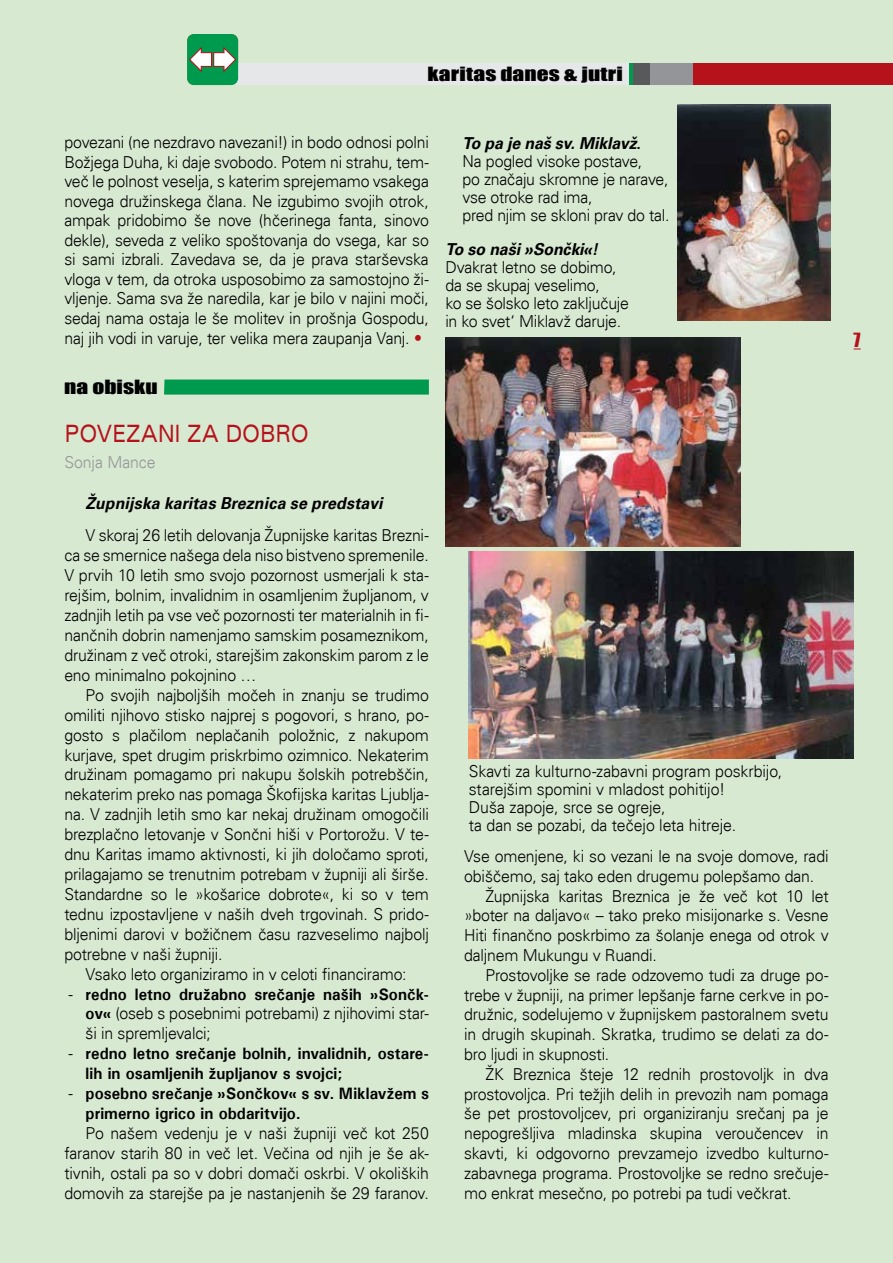
<style>
.page{position:relative;width:893px;height:1263px;background:#d8e9d2}
.page>*{position:absolute;margin:0;border:0;box-sizing:border-box;transform-origin:0 0}
.t1{font:expanded 24px "Univers";letter-spacing:.01em;color:#b5121b;scale:.78 1}
.t2{font:18px "Impact";letter-spacing:.005em;color:#000;scale:1.3 1}
.t3{font:18px "Impact";color:#b5121b}
.t4{font:300 16.5px/20px "Univers";letter-spacing:-.01em;color:#000;text-align:justify;scale:.96 1}
.t5{font:700 16.5px/20px "Univers";letter-spacing:.005em;color:#000;scale:.96 1}
.t6{font:italic 700 16.5px "Univers";letter-spacing:.005em;color:#000;scale:.96 1}
.t7{font:300 16.5px "Univers";color:#939598;scale:.96 1}
.s1{font-size:16.65px;color:#b5121b}
.s2{font-weight:700}
.s3{font-weight:300}
.s4{font-weight:700;font-style:italic}
</style>
<div class="page">
<div style="left:225px;top:64px;width:668px;height:21px;background:#e6e7e8"></div>
<div style="left:634px;top:64px;width:259px;height:21px;background:#58595b"></div>
<div style="left:651px;top:64px;width:242px;height:21px;background:#939598"></div>
<div style="left:693px;top:64px;width:200px;height:21px;background:#b5121b"></div>
<div style="left:187px;top:34px;width:51px;height:51px;background:#009a4e;border-radius:7px"></div>
<svg style="left:189px;top:47px;width:48px;height:26px"></svg>
<svg style="left:854px;top:348px;width:7px;height:2px"></svg>
<img style="left:677px;top:104px;width:153px;height:217px">
<img style="left:445px;top:337px;width:296px;height:210px">
<img style="left:469px;top:552px;width:385px;height:206px">
<div style="left:164px;top:379px;width:265px;height:16px;background:#009a4e"></div>
<p class="t2" style="left:461px;top:60px;width:126px">škofijska karitas</p>
<p class="t2" style="left:428px;top:60px;width:152px">karitas danes &amp; jutri</p>
<p class="t4" style="left:64px;top:133px;width:381px;line-height:19.5px">povezani (ne nezdravo navezani!) in bodo odnosi polni Božjega Duha, ki daje svobodo. Potem ni strahu, tem&shy;več le polnost veselja, s katerim sprejemamo vsakega novega družinskega člana. Ne izgubimo svojih otrok, ampak pridobimo še nove (hčerinega fanta, sinovo dekle), seveda z veliko spoštovanja do vsega, kar so si sami izbrali. Zavedava se, da je prava starševska vloga v tem, da otroka usposobimo za samostojno ži&shy;vljenje. Sama sva že naredila, kar je bilo v najini moči, sedaj nama ostaja le še molitev in prošnja Gospodu, naj jih vodi in varuje, ter velika mera zaupanja Vanj. <span class="s1">•</span></p>
<p class="t2" style="left:64px;top:373px;width:73px">na obisku</p>
<h1 class="t1" style="left:64px;top:419px;width:315px">POVEZANI ZA DOBRO</h1>
<p class="t7" style="left:64px;top:452px;width:97px">Sonja Mance</p>
<p class="t6" style="left:86px;top:493px;width:311px">Župnijska karitas Breznica se predstavi</p>
<p class="t4" style="left:64px;top:526px;width:381px;text-indent:21px">V skoraj 26 letih delovanja Župnijske karitas Brezni&shy;ca se smernice našega dela niso bistveno spremenile.<br>V prvih 10 letih smo svojo pozornost usmerjali k sta&shy;rejšim, bolnim, invalidnim in osamljenim župljanom, v zadnjih letih pa vse več pozornosti ter materialnih in fi&shy;nančnih dobrin namenjamo samskim posameznikom, družinam z več otroki, starejšim zakonskim parom z le eno minimalno pokojnino …</p>
<p class="t4" style="left:64px;top:685px;width:381px;text-indent:21px">Po svojih najboljših močeh in znanju se trudimo omiliti njihovo stisko najprej s pogovori, s hrano, po&shy;gosto s plačilom neplačanih položnic, z nakupom kurjave, spet drugim priskrbimo ozimnico. Nekaterim družinam pomagamo pri nakupu šolskih potrebščin, nekaterim preko nas pomaga Škofijska karitas Ljublja&shy;na. V zadnjih letih smo kar nekaj družinam omogočili brezplačno letovanje v Sončni hiši v Portorožu. V te&shy;dnu Karitas imamo aktivnosti, ki jih določamo sproti, prilagajamo se trenutnim potrebam v župniji ali širše.<br>Standardne so le »košarice dobrote«, ki so v tem tednu izpostavljene v naših dveh trgovinah. S prido&shy;bljenimi darovi v božičnem času razveselimo najbolj potrebne v naši župniji.</p>
<p class="t4" style="left:86px;top:964px;width:336px">Vsako leto organiziramo in v celoti financiramo:</p>
<p class="t4" style="left:86px;top:984px;width:359px;text-indent:-17px">- <span class="s2">redno letno družabno srečanje naših »Sončk&shy;ov«</span> (oseb s posebnimi potrebami) z njihovimi star&shy;ši in spremljevalci;</p>
<p class="t5" style="left:86px;top:1043px;width:359px;text-indent:-17px"><span class="s3">-</span> redno letno srečanje bolnih, invalidnih, ostare&shy;lih in osamljenih župljanov s svojci;</p>
<p class="t5" style="left:86px;top:1083px;width:359px;text-indent:-17px"><span class="s3">-</span> posebno srečanje »Sončkov« s sv. Miklavžem s primerno igrico in obdaritvijo.</p>
<p class="t4" style="left:64px;top:1123px;width:381px;text-indent:21px">Po našem vedenju je v naši župniji več kot 250 faranov starih 80 in več let. Večina od njih je še ak&shy;tivnih, ostali pa so v dobri domači oskrbi. V okoliških domovih za starejše pa je nastanjenih še 29 faranov.</p>
<p class="t4" style="left:462px;top:134px;width:217px;line-height:18px;text-align:left"><span class="s4">To pa je naš sv. Miklavž</span><span class="s2">.<br></span>Na pogled visoke postave,<br>po značaju skromne je narave, vse otroke rad ima,<br>pred njim se skloni prav do tal.</p>
<p class="t6" style="left:445px;top:239px;width:160px">To so naši »Sončki«!</p>
<p class="t4" style="left:445px;top:258px;width:193px;line-height:18px;text-align:left">Dvakrat letno se dobimo, da se skupaj veselimo,<br>ko se šolsko leto zaključuje in ko svet‘ Miklavž daruje.</p>
<p class="t4" style="left:469px;top:762px;width:328px;line-height:18px;text-align:left">Skavti za kulturno-zabavni program poskrbijo, starejšim spomini v mladost pohitijo!<br>Duša zapoje, srce se ogreje,<br>ta dan se pozabi, da tečejo leta hitreje.</p>
<p class="t4" style="left:464px;top:846px;width:381px">Vse omenjene, ki so vezani le na svoje domove, radi</p>
<p class="t4" style="left:464px;top:866px;width:366px">obiščemo, saj tako eden drugemu polepšamo dan.</p>
<p class="t4" style="left:485px;top:886px;width:359px">Župnijska karitas Breznica je že več kot 10 let</p>
<p class="t4" style="left:464px;top:905px;width:381px">»boter na daljavo« – tako preko misijonarke s. Vesne</p>
<p class="t4" style="left:464px;top:925px;width:381px">Hiti finančno poskrbimo za šolanje enega od otrok v</p>
<p class="t4" style="left:464px;top:945px;width:202px">daljnem Mukungu v Ruandi.</p>
<p class="t4" style="left:485px;top:965px;width:359px">Prostovoljke se rade odzovemo tudi za druge po-</p>
<p class="t4" style="left:464px;top:985px;width:381px">trebe v župniji, na primer lepšanje farne cerkve in po-</p>
<p class="t4" style="left:464px;top:1004px;width:381px">družnic, sodelujemo v župnijskem pastoralnem svetu</p>
<p class="t4" style="left:464px;top:1024px;width:381px">in drugih skupinah. Skratka, trudimo se delati za do-</p>
<p class="t4" style="left:464px;top:1044px;width:153px">bro ljudi in skupnosti.</p>
<p class="t4" style="left:485px;top:1064px;width:359px">ŽK Breznica šteje 12 rednih prostovoljk in dva</p>
<p class="t4" style="left:464px;top:1084px;width:381px">prostovoljca. Pri težjih delih in prevozih nam pomaga</p>
<p class="t4" style="left:464px;top:1104px;width:381px">še pet prostovoljcev, pri organiziranju srečanj pa je</p>
<p class="t4" style="left:464px;top:1123px;width:381px">nepogrešljiva mladinska skupina veroučencev in</p>
<p class="t4" style="left:464px;top:1143px;width:381px">skavti, ki odgovorno prevzamejo izvedbo kulturno-</p>
<p class="t4" style="left:464px;top:1163px;width:381px">zabavnega programa. Prostovoljke se redno srečuje-</p>
<p class="t4" style="left:464px;top:1183px;width:343px">mo enkrat mesečno, po potrebi pa tudi večkrat.</p>
<p class="t3" style="left:854px;top:326px;width:9px">7</p>
</div>
